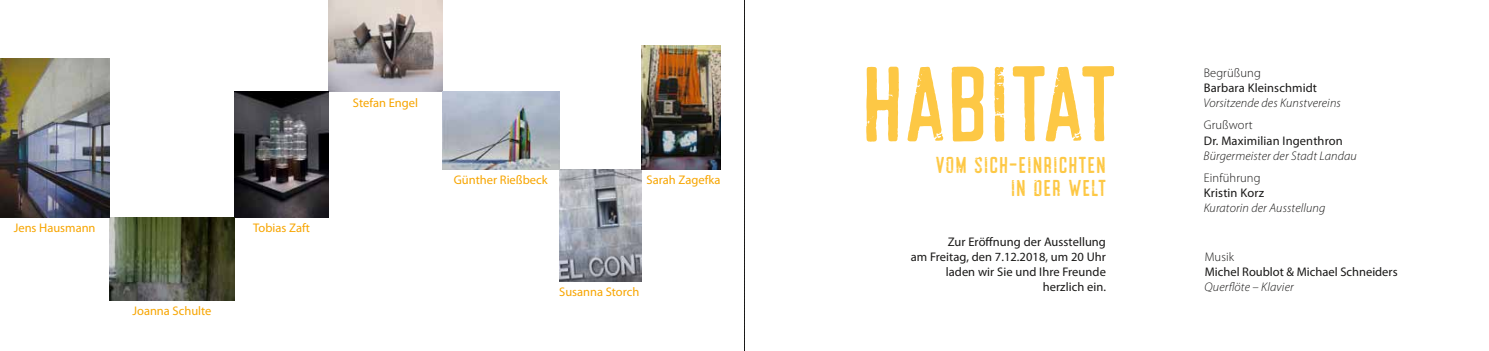
<style>
.page{position:relative;width:1489px;height:351px;background:#fff}
.page>*{position:absolute;margin:0;border:0;box-sizing:border-box;transform-origin:0 0}
.t1{font:106.62px "Arbuz";color:#fdc845}
.t2{font:23px/23px "Arbuz";letter-spacing:.04em;color:#fdc845;text-align:right}
.t3{font:12.5px/15px "Myriad Pro";letter-spacing:.005em;color:#181716;text-align:right}
.t4{font:italic 300 12.5px "Myriad Pro";letter-spacing:.01em;color:#181716}
.t5{font:12.5px "Myriad Pro";color:#f7a500}
.t6{font:300 12.5px "Myriad Pro";letter-spacing:.01em;color:#181716}
</style>
<div class="page">
<img style="left:328px;top:0;width:114px;height:92px">
<img style="left:235px;top:92px;width:93px;height:125px">
<img style="left:559px;top:169px;width:82px;height:113px">
<img style="left:109px;top:217px;width:126px;height:83px">
<img style="left:442px;top:92px;width:117px;height:77px">
<img style="left:0;top:58px;width:109px;height:159px">
<img style="left:641px;top:46px;width:79px;height:123px">
<svg style="left:744px;top:0;width:1px;height:351px"></svg>
<p class="t5" style="left:14px;top:220px;width:83px">Jens Hausmann</p>
<p class="t5" style="left:132px;top:303px;width:80px">Joanna Schulte</p>
<p class="t5" style="left:253px;top:220px;width:58px">Tobias Zaft</p>
<p class="t5" style="left:353px;top:95px;width:66px">Stefan Engel</p>
<p class="t5" style="left:454px;top:172px;width:95px">Günther Rießbeck</p>
<p class="t5" style="left:646px;top:172px;width:75px">Sarah Zagefka</p>
<p class="t5" style="left:559px;top:284px;width:82px">Susanna Storch</p>
<h1 class="t1" style="left:861px;top:42px;width:257px">HABITAT</h1>
<h2 class="t2" style="left:935px;top:154px;width:171px">VOM SICH-EINRICHTEN<br>IN DER WELT</h2>
<p class="t3" style="left:910px;top:234px;width:197px">Zur Eröffnung der Ausstellung<br>am Freitag, den 7.12.2018, um 20 Uhr laden wir Sie und I hre Freunde herzlich ein.</p>
<p class="t6" style="left:1203px;top:66px;width:58px">Begrüßung</p>
<p class="t3" style="left:1203px;top:80px;width:115px">Barbara Kleinschmidt</p>
<p class="t4" style="left:1203px;top:96px;width:139px">Vorsitzende des Kunstvereins</p>
<p class="t6" style="left:1203px;top:118px;width:50px">Grußwort</p>
<p class="t3" style="left:1203px;top:133px;width:140px">Dr. Maximilian I ngenthron</p>
<p class="t4" style="left:1203px;top:149px;width:155px">Bürgermeister der Stadt Landau</p>
<p class="t6" style="left:1203px;top:171px;width:58px">Einführung</p>
<p class="t3" style="left:1203px;top:185px;width:62px">Kristin Korz</p>
<p class="t4" style="left:1203px;top:201px;width:123px">Kuratorin der Ausstellung</p>
<p class="t6" style="left:1204px;top:249px;width:31px">Musik</p>
<p class="t3" style="left:1204px;top:264px;width:194px">Michel Roublot &amp; Michael Schneiders</p>
<p class="t4" style="left:1204px;top:280px;width:91px">Querflöte – Klavier</p>
</div>
